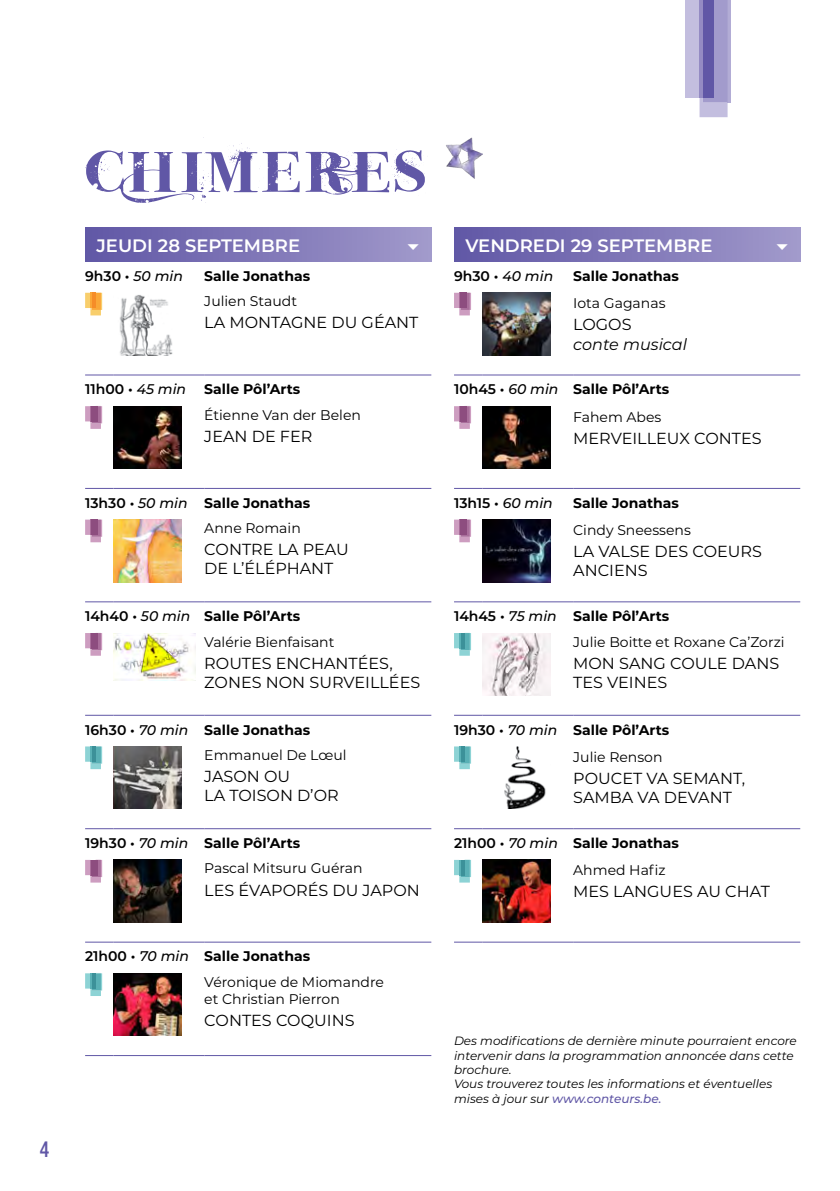
<style>
.page{position:relative;width:840px;height:1191px;background:#fff}
.page>*{position:absolute;margin:0;border:0;box-sizing:border-box;transform-origin:0 0}
.t1{font:500 condensed 22px "Helvetica Neue";color:#6057a6;scale:.9 1}
.t2{font:600 18px "Montserrat";color:#fff}
.t3{font:16px/19.2px "Montserrat";color:#000}
.t4{font:italic 16px "Montserrat";color:#000}
.t5{font:14px/25.6px "Montserrat";color:#000}
.t6{font:700 14px/27.4px "Montserrat";color:#000}
.t7{font:600 14px "Montserrat";color:#000}
.t8{font:italic 12px/14.4px "Montserrat";color:#000}
.s1{font-weight:500;font-style:italic}
.s2{font-weight:600}
.s3{font-weight:400}
.s4{font-weight:700}
.s5{font-weight:500;color:#6057a6}
</style>
<div class="page">
<img style="left:446px;top:137px;width:36px;height:41px">
<div style="left:85px;top:227px;width:346px;height:34px;background:linear-gradient(to right,#6056a5,#a099ca)"></div>
<svg style="left:85px;top:375px;width:28px;height:1px"></svg>
<hr style="left:113px;top:375px;width:91px;height:1px;background:#6057a6">
<hr style="left:204px;top:375px;width:227px;height:1px;background:#6057a6">
<svg style="left:85px;top:488px;width:28px;height:1px"></svg>
<hr style="left:113px;top:488px;width:91px;height:1px;background:#6057a6">
<hr style="left:204px;top:488px;width:227px;height:1px;background:#6057a6">
<svg style="left:85px;top:828px;width:28px;height:1px"></svg>
<hr style="left:113px;top:828px;width:91px;height:1px;background:#6057a6">
<hr style="left:204px;top:828px;width:227px;height:1px;background:#6057a6">
<svg style="left:85px;top:941px;width:28px;height:1px"></svg>
<hr style="left:113px;top:941px;width:91px;height:1px;background:#6057a6">
<hr style="left:204px;top:941px;width:227px;height:1px;background:#6057a6">
<svg style="left:85px;top:1055px;width:28px;height:1px"></svg>
<hr style="left:113px;top:1055px;width:91px;height:1px;background:#6057a6">
<hr style="left:204px;top:1055px;width:227px;height:1px;background:#6057a6">
<svg style="left:85px;top:601px;width:28px;height:1px"></svg>
<hr style="left:113px;top:601px;width:91px;height:1px;background:#6057a6">
<hr style="left:204px;top:601px;width:227px;height:1px;background:#6057a6">
<svg style="left:85px;top:715px;width:28px;height:1px"></svg>
<hr style="left:113px;top:715px;width:91px;height:1px;background:#6057a6">
<hr style="left:204px;top:715px;width:227px;height:1px;background:#6057a6">
<svg style="left:85px;top:293px;width:17px;height:22px"></svg>
<hr style="left:92px;top:293px;width:4px;height:15px;background:#f68c28">
<img style="left:119px;top:295px;width:54px;height:60px">
<svg style="left:85px;top:406px;width:17px;height:23px"></svg>
<div style="left:92px;top:406px;width:6px;height:15px;background:#8d4d7f"></div>
<img style="left:113px;top:406px;width:68px;height:62px">
<svg style="left:85px;top:519px;width:17px;height:23px"></svg>
<div style="left:92px;top:519px;width:6px;height:16px;background:#8d4d7f"></div>
<img style="left:113px;top:519px;width:68px;height:63px">
<svg style="left:85px;top:633px;width:17px;height:22px"></svg>
<div style="left:92px;top:633px;width:6px;height:15px;background:#8d4d7f"></div>
<img style="left:113px;top:633px;width:82px;height:47px">
<svg style="left:85px;top:746px;width:17px;height:23px"></svg>
<hr style="left:92px;top:746px;width:4px;height:15px;background:#3c9199">
<img style="left:113px;top:746px;width:68px;height:63px">
<svg style="left:85px;top:860px;width:17px;height:22px"></svg>
<div style="left:92px;top:860px;width:6px;height:15px;background:#8d4d7f"></div>
<img style="left:113px;top:860px;width:68px;height:62px">
<svg style="left:85px;top:973px;width:17px;height:23px"></svg>
<hr style="left:92px;top:973px;width:4px;height:15px;background:#3c9199">
<img style="left:113px;top:973px;width:68px;height:62px">
<div style="left:454px;top:227px;width:345px;height:34px;background:linear-gradient(to right,#6056a5,#a099ca)"></div>
<svg style="left:454px;top:375px;width:28px;height:1px"></svg>
<hr style="left:482px;top:375px;width:91px;height:1px;background:#6057a6">
<hr style="left:573px;top:375px;width:226px;height:1px;background:#6057a6">
<svg style="left:454px;top:488px;width:28px;height:1px"></svg>
<hr style="left:482px;top:488px;width:91px;height:1px;background:#6057a6">
<hr style="left:573px;top:488px;width:226px;height:1px;background:#6057a6">
<svg style="left:454px;top:715px;width:28px;height:1px"></svg>
<hr style="left:482px;top:715px;width:91px;height:1px;background:#6057a6">
<hr style="left:573px;top:715px;width:226px;height:1px;background:#6057a6">
<svg style="left:454px;top:828px;width:28px;height:1px"></svg>
<hr style="left:482px;top:828px;width:91px;height:1px;background:#6057a6">
<hr style="left:573px;top:828px;width:226px;height:1px;background:#6057a6">
<svg style="left:454px;top:941px;width:28px;height:1px"></svg>
<hr style="left:482px;top:941px;width:91px;height:1px;background:#6057a6">
<hr style="left:573px;top:941px;width:226px;height:1px;background:#6057a6">
<svg style="left:454px;top:601px;width:28px;height:1px"></svg>
<hr style="left:482px;top:601px;width:91px;height:1px;background:#6057a6">
<hr style="left:573px;top:601px;width:226px;height:1px;background:#6057a6">
<svg style="left:454px;top:293px;width:17px;height:22px"></svg>
<div style="left:460px;top:293px;width:6px;height:15px;background:#8d4d7f"></div>
<img style="left:482px;top:293px;width:68px;height:62px">
<svg style="left:454px;top:406px;width:17px;height:23px"></svg>
<div style="left:460px;top:406px;width:6px;height:15px;background:#8d4d7f"></div>
<img style="left:482px;top:406px;width:68px;height:62px">
<svg style="left:454px;top:519px;width:17px;height:23px"></svg>
<div style="left:460px;top:519px;width:6px;height:16px;background:#8d4d7f"></div>
<img style="left:482px;top:519px;width:68px;height:63px">
<svg style="left:454px;top:633px;width:17px;height:22px"></svg>
<svg style="left:460px;top:633px;width:4px;height:15px"></svg>
<img style="left:482px;top:633px;width:68px;height:62px">
<svg style="left:454px;top:746px;width:17px;height:23px"></svg>
<svg style="left:460px;top:746px;width:4px;height:15px"></svg>
<img style="left:504px;top:746px;width:42px;height:63px">
<svg style="left:454px;top:860px;width:17px;height:22px"></svg>
<svg style="left:460px;top:860px;width:4px;height:15px"></svg>
<img style="left:482px;top:860px;width:68px;height:62px">
<svg style="left:85px;top:137px;width:340px;height:66px"></svg>
<hr style="left:727px;top:0;width:3px;height:103px;background:#b2acd5">
<svg style="left:699px;top:0;width:28px;height:117px;background:#a69fce"></svg>
<div style="left:685px;top:0;width:14px;height:97px;background:#c3bedf"></div>
<hr style="left:699px;top:0;width:3px;height:97px;background:#948bc3">
<div style="left:702px;top:0;width:11px;height:97px;background:#6057a6"></div>
<svg style="left:407px;top:244px;width:11px;height:6px"></svg>
<svg style="left:776px;top:244px;width:11px;height:6px"></svg>
<h1 class="t1" style="left:40px;top:1136px;width:12px">4</h1>
<p class="t2" style="left:96px;top:233px;width:205px">JEUDI 28 SEPTEMBRE</p>
<p class="t7" style="left:85px;top:266px;width:99px">9h30 • <span class="s1">50 min</span></p>
<p class="t6" style="left:204px;top:261px;width:107px">Salle Jonathas</p>
<p class="t5" style="left:204px;top:288px;width:94px">Julien Staudt</p>
<p class="t3" style="left:204px;top:312px;width:215px">LA MONTAGNE DU GÉANT</p>
<p class="t7" style="left:85px;top:379px;width:102px">11h00 • <span class="s1">45 min</span></p>
<p class="t6" style="left:204px;top:375px;width:97px">Salle Pôl’Arts</p>
<p class="t5" style="left:204px;top:401px;width:158px">Étienne Van der Belen</p>
<p class="t3" style="left:204px;top:426px;width:109px">JEAN DE FER</p>
<p class="t6" style="left:204px;top:489px;width:107px;line-height:25.6px;text-indent:-119px"><span class="s2">13h30 •</span> <span class="s1">50 min</span> Salle Jonathas<br><span class="s3">Anne Romain</span></p>
<p class="t3" style="left:204px;top:539px;width:146px">CONTRE LA PEAU<br>DE L’ÉLÉPHANT</p>
<p class="t5" style="left:204px;top:603px;width:132px;text-indent:-119px"><span class="s2">14h40 •</span> <span class="s1">50 min</span> <span class="s4">Salle Pôl’Arts<br></span>Valérie Bienfaisant</p>
<p class="t3" style="left:204px;top:653px;width:217px">ROUTES ENCHANTÉES,<br>ZONES NON SURVEILLÉES</p>
<p class="t5" style="left:204px;top:716px;width:144px;text-indent:-119px"><span class="s2">16h30 •</span> <span class="s1">70 min</span> <span class="s4">Salle Jonathas<br></span>Emmanuel De Lœul</p>
<p class="t3" style="left:204px;top:766px;width:136px">JASON OU<br>LA TOISON D’OR</p>
<p class="t5" style="left:204px;top:829px;width:160px;text-indent:-119px"><span class="s2">19h30 •</span> <span class="s1">70 min</span> <span class="s4">Salle Pôl’Arts<br></span>Pascal Mitsuru Guéran</p>
<p class="t3" style="left:204px;top:879px;width:217px">LES ÉVAPORÉS DU JAPON</p>
<p class="t5" style="left:204px;top:943px;width:181px;text-indent:-119px"><span class="s2">21h00 •</span> <span class="s1">70 min</span> <span class="s4">Salle Jonathas<br></span>Véronique de Miomandre</p>
<p class="t5" style="left:204px;top:985px;width:137px">et Christian Pierron</p>
<p class="t3" style="left:204px;top:1010px;width:152px">CONTES COQUINS</p>
<p class="t2" style="left:465px;top:233px;width:248px">VENDREDI 29 SEPTEMBRE</p>
<p class="t7" style="left:454px;top:266px;width:101px">9h30 • <span class="s1">40 min</span></p>
<p class="t6" style="left:573px;top:261px;width:107px">Salle Jonathas</p>
<p class="t5" style="left:573px;top:290px;width:94px">Iota Gaganas</p>
<p class="t3" style="left:573px;top:314px;width:60px">LOGOS</p>
<p class="t4" style="left:573px;top:333px;width:115px">conte musical</p>
<p class="t6" style="left:573px;top:375px;width:97px;text-indent:-119px"><span class="s2">10h45 •</span> <span class="s1">60 min</span> Salle Pôl’Arts<br><span class="s3">Fahem Abes</span></p>
<p class="t3" style="left:573px;top:428px;width:190px">MERVEILLEUX CONTES</p>
<p class="t7" style="left:454px;top:493px;width:100px">13h15 • <span class="s1">60 min</span></p>
<p class="t6" style="left:573px;top:488px;width:107px">Salle Jonathas</p>
<p class="t5" style="left:573px;top:517px;width:119px">Cindy Sneessens</p>
<p class="t3" style="left:573px;top:541px;width:190px">LA VALSE DES COEURS<br>ANCIENS</p>
<p class="t5" style="left:573px;top:603px;width:213px;text-indent:-119px"><span class="s2">14h45 •</span> <span class="s1">75 min</span> <span class="s4">Salle Pôl’Arts<br></span>Julie Boitte et Roxane Ca’Zorzi</p>
<p class="t3" style="left:573px;top:653px;width:207px">MON SANG COULE DANS<br>TES VEINES</p>
<p class="t6" style="left:573px;top:715px;width:97px;text-indent:-119px"><span class="s2">19h30 •</span> <span class="s1">70 min</span> Salle Pôl’Arts<br><span class="s3">Julie Renson</span></p>
<p class="t3" style="left:573px;top:768px;width:173px">POUCET VA SEMANT,<br>SAMBA VA DEVANT</p>
<p class="t6" style="left:573px;top:828px;width:107px;text-indent:-119px"><span class="s2">21h00 •</span> <span class="s1">70 min</span> Salle Jonathas<br><span class="s3">Ahmed Hafiz</span></p>
<p class="t3" style="left:573px;top:881px;width:198px">MES LANGUES AU CHAT</p>
<p class="t8" style="left:454px;top:1033px;width:344px">Des modifications de dernière minute pourraient encore intervenir dans la programmation annoncée dans cette brochure.<br>Vous trouverez toutes les informations et éventuelles mises à jour sur <span class="s5">www.conteurs.be.</span></p>
</div>
